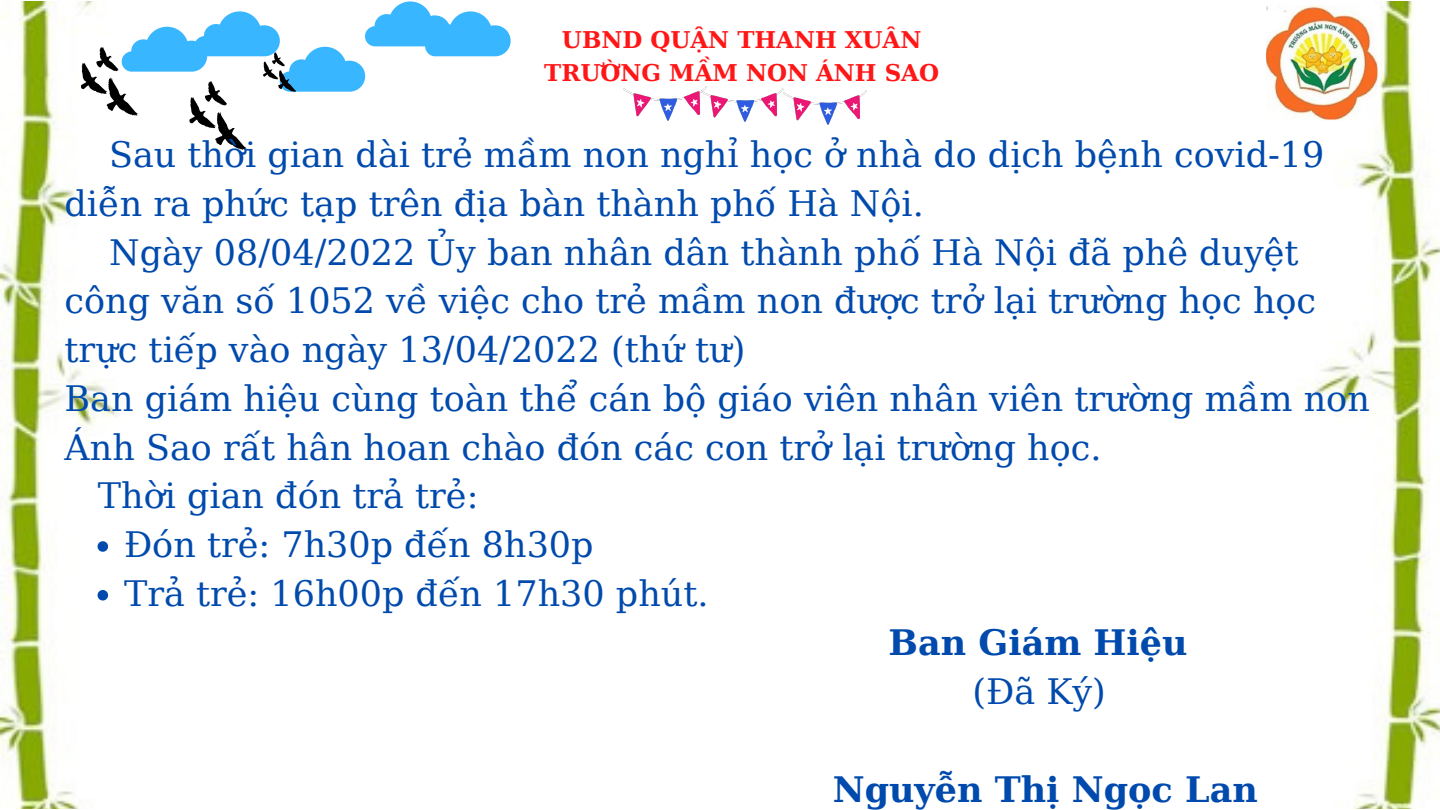
<style>
.page{position:relative;width:1440px;height:810px;background:#fff}
.page>*{position:absolute;margin:0;border:0;box-sizing:border-box;transform-origin:0 0}
.t1{font:35px/48.8px "DejaVu Serif";color:#004aad}
.t2{font:700 35px "DejaVu Serif";color:#004aad}
.t3{font:700 23px "DejaVu Serif";color:#ff1616}
</style>
<div class="page">
<img style="left:0;top:1px;width:1440px;height:807px">
<svg style="left:81px;top:1px;width:430px;height:149px"></svg>
<img style="left:700px;top:88px;width:83px;height:34px">
<img style="left:623px;top:87px;width:83px;height:33px">
<img style="left:783px;top:91px;width:84px;height:33px">
<img style="left:1266px;top:6px;width:113px;height:114px">
<svg style="left:98px;top:541px;width:10px;height:11px"></svg>
<svg style="left:98px;top:590px;width:10px;height:10px"></svg>
<p class="t3" style="left:562px;top:27px;width:361px">UBND QUẬN THANH XUÂN</p>
<p class="t3" style="left:544px;top:59px;width:396px">TRƯỜNG MẦM NON ÁNH SAO</p>
<p class="t1" style="left:65px;top:130px;width:1261px;text-indent:44px">Sau thời gian dài trẻ mầm non nghỉ học ở nhà do dịch bệnh covid-19 diễn ra phức tạp trên địa bàn thành phố Hà Nội.</p>
<p class="t1" style="left:65px;top:228px;width:1253px;text-indent:44px">Ngày 08/04/2022 Ủy ban nhân dân thành phố Hà Nội đã phê duyệt công văn số 1052 về việc cho trẻ mầm non được trở lại trường học học trực tiếp vào ngày 13/04/2022 (thứ tư)</p>
<p class="t1" style="left:65px;top:374px;width:1307px">Ban giám hiệu cùng toàn thể cán bộ giáo viên nhân viên trường mầm non<br>Ánh Sao rất hân hoan chào đón các con trở lại trường học.</p>
<p class="t1" style="left:98px;top:472px;width:382px">Thời gian đón trả trẻ:</p>
<p class="t1" style="left:124px;top:520px;width:471px">Đón trẻ: 7h30p đến 8h30p</p>
<p class="t1" style="left:124px;top:569px;width:586px">Trả trẻ: 16h00p đến 17h30 phút.</p>
<p class="t2" style="left:889px;top:622px;width:300px">Ban Giám Hiệu</p>
<p class="t1" style="left:972px;top:667px;width:135px">(Đã Ký)</p>
<p class="t2" style="left:833px;top:769px;width:427px">Nguyễn Thị Ngọc Lan</p>
</div>
